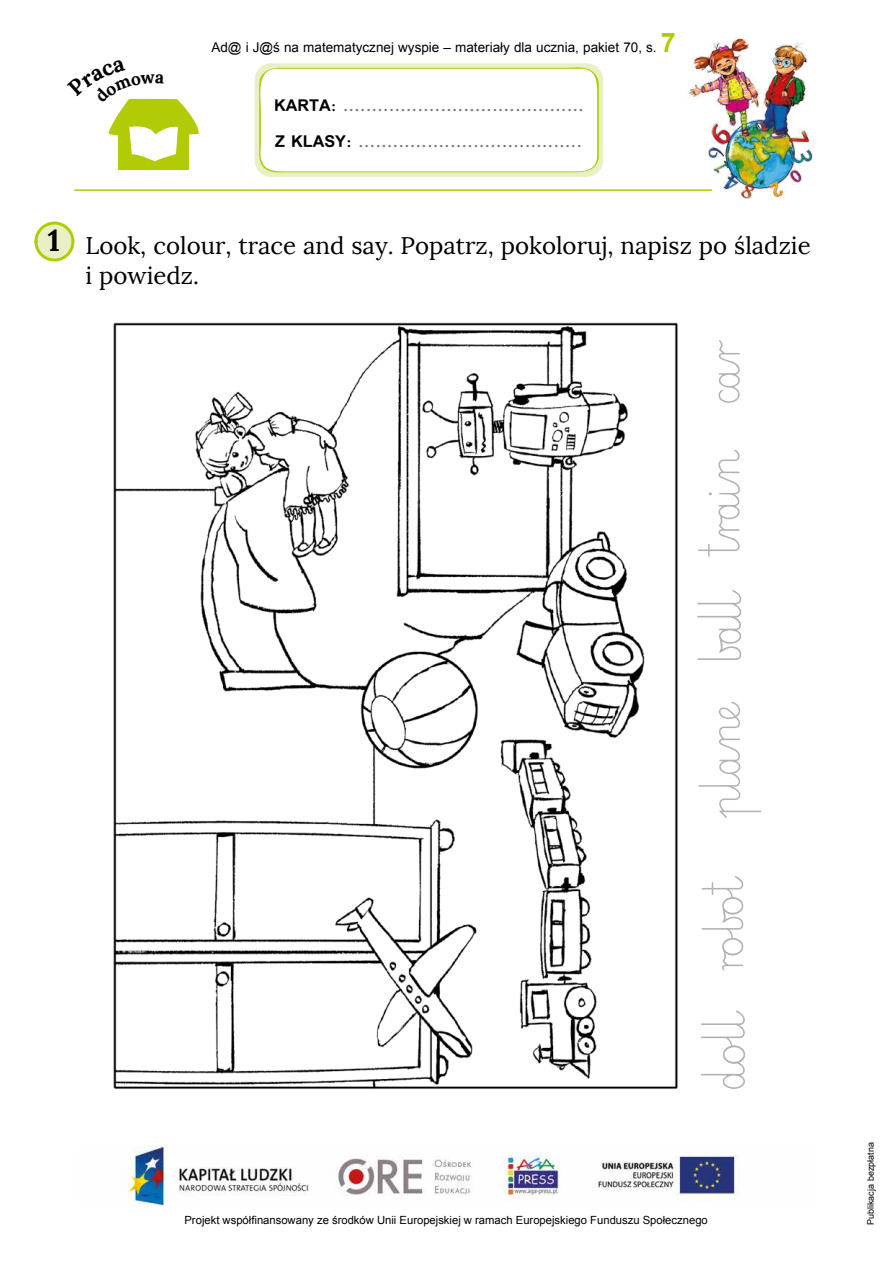
<style>
.page{position:relative;width:893px;height:1263px;background:#fff}
.page>*{position:absolute;margin:0;border:0;box-sizing:border-box;transform-origin:0 0}
.t1{font:24px/30px "Lora";color:#000}
.t2{font:700 18px/35.2px "Simplified Arabic";color:#706f6f}
.t3{font:13.5px "Arial";color:#000}
.t4{font:11.25px "Arial";color:#000}
.t5{font:9px "Arial";color:#000}
.s1{font-weight:700;font-size:27px;color:#b2cb07}
.s2{color:#000}
.s3{font-weight:700;font-size:30px}
</style>
<div class="page">
<hr style="left:74px;top:189px;width:638px;height:2px;background:#b2cb07">
<img style="left:687px;top:38px;width:126px;height:161px">
<div style="left:255px;top:63px;width:348px;height:114px;background:#eaefc6;border-radius:17px"></div>
<div style="left:119px;top:117px;width:70px;height:53px;background:#b2cb07"></div>
<img style="left:122px;top:1146px;width:615px;height:60px">
<img style="left:113px;top:322px;width:565px;height:767px">
<svg style="left:34px;top:221px;width:41px;height:41px"></svg>
<svg style="left:718px;top:340px;width:22px;height:63px"></svg>
<svg style="left:698px;top:702px;width:63px;height:116px"></svg>
<svg style="left:702px;top:876px;width:41px;height:95px"></svg>
<svg style="left:698px;top:449px;width:42px;height:108px"></svg>
<svg style="left:701px;top:1011px;width:44px;height:78px"></svg>
<svg style="left:697px;top:590px;width:44px;height:70px"></svg>
<svg style="left:108px;top:98px;width:91px;height:63px"></svg>
<svg style="left:256px;top:67px;width:345px;height:107px;background:#fbfcf5"></svg>
<p class="t3" style="left:211px;top:38px;width:466px">Ad@ i J@ś na matematycznej wyspie – materiały dla ucznia, pakiet 70, s. <span class="s1">7</span></p>
<p class="t2" style="left:274px;top:88px;width:311px"><span class="s2">KARTA:</span> ..........................................<br><span class="s2">Z KLASY:</span> .......................................</p>
<h1 class="t1" style="left:85px;top:230px;width:727px;text-indent:-38px"><span class="s3">1</span> Look, colour, trace and say. Popatrz, pokoloruj, napisz po śladzie i powiedz.</h1>
<p class="t4" style="left:184px;top:1212px;width:525px">Projekt współfinansowany ze środków Unii Europejskiej w ramach Europejskiego Funduszu Społecznego</p>
<p class="t5" style="left:864px;top:1225px;width:84px;rotate:-90deg">Publikacja bezpłatna</p>
</div>
